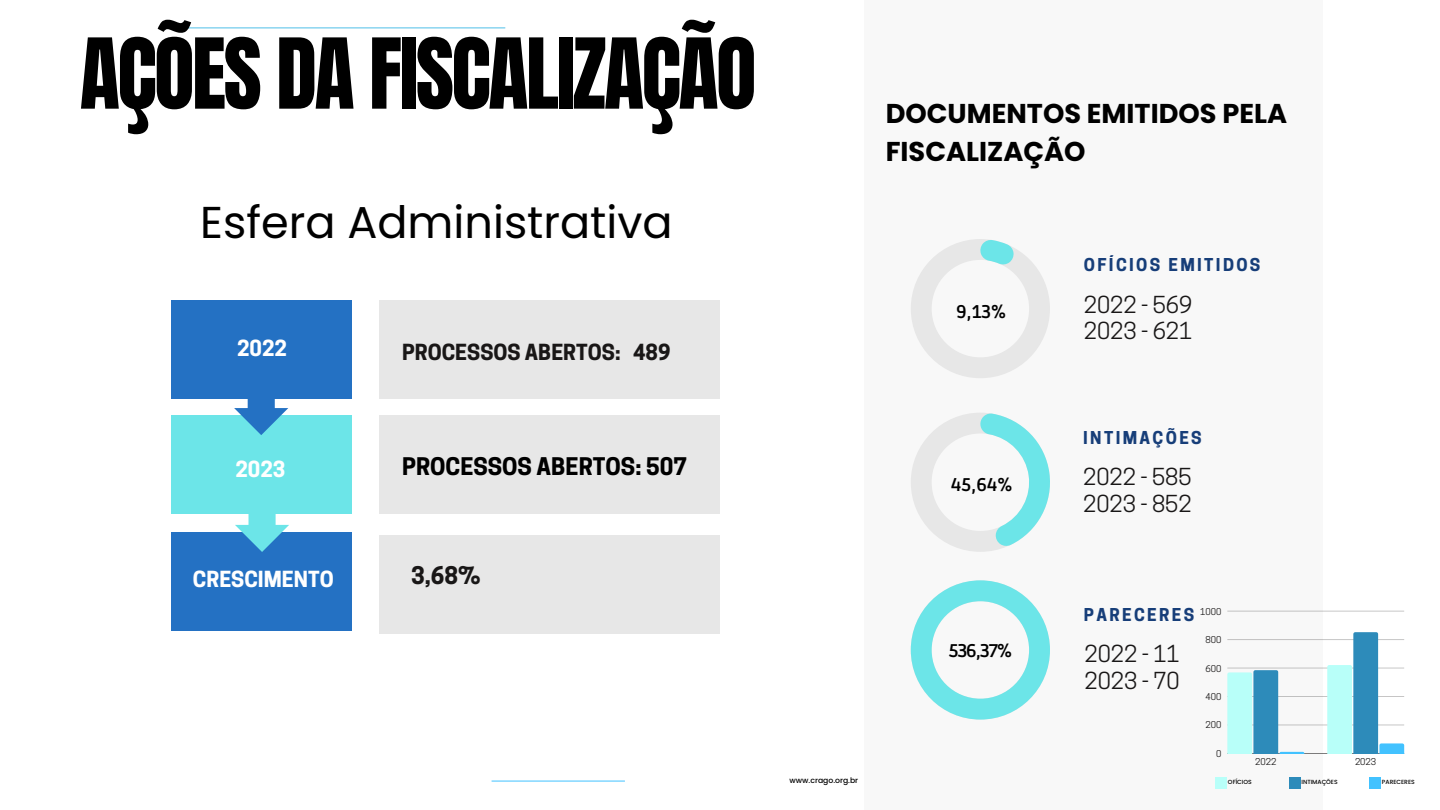
<style>
.page{position:relative;width:1440px;height:810px;background:#fff}
.page>*{position:absolute;margin:0;border:0;box-sizing:border-box;transform-origin:0 0}
.t1{font:83px "Anton";letter-spacing:-.03em;color:#000}
.t2{font:44.6px "Poppins";color:#000}
.t3{font:700 27.2px/38px "Poppins";color:#000}
.t4{font:700 22.8px "Cooper Hewitt";color:#000}
.t5{font:700 22.8px "Cooper Hewitt";color:#191717}
.t6{font:22px/26.2px "Cooper Hewitt";color:#191717}
.t7{font:700 20.8px "Cooper Hewitt";color:#191717}
.t8{font:700 20.8px "Cooper Hewitt";color:#fff}
.t9{font:700 18.4px "Ruda";letter-spacing:-.03em;color:#000}
.t10{font:700 16.7px "Cooper Hewitt";letter-spacing:.14em;color:#173e79}
.t11{font:8.9px "Cooper Hewitt";color:#191717}
.t12{font:500 7.7px "Poppins";color:#000}
.t13{font:500 6px "Poppins";color:#000}
</style>
<div class="page">
<div style="left:864px;top:0;width:459px;height:810px;background:#f8f8f8"></div>
<hr style="left:492px;top:781px;width:133px;height:1px;background:#42c2ff">
<hr style="left:187px;top:28px;width:318px;height:1px;background:#4fc0e8">
<svg style="left:184px;top:26px;width:4px;height:4px"></svg>
<div style="left:1370px;top:777px;width:11px;height:12px;background:#42c2ff"></div>
<div style="left:1289px;top:777px;width:11px;height:12px;background:#2d8bba"></div>
<div style="left:1215px;top:777px;width:11px;height:12px;background:#b8fff9"></div>
<hr style="left:1227px;top:725px;width:177px;height:1px;background:#191717">
<hr style="left:1227px;top:696px;width:177px;height:1px;background:#191717">
<hr style="left:1227px;top:668px;width:177px;height:1px;background:#191717">
<hr style="left:1227px;top:639px;width:177px;height:1px;background:#191717">
<hr style="left:1227px;top:611px;width:177px;height:1px;background:#191717">
<hr style="left:1227px;top:753px;width:177px;height:1px;background:#191717">
<svg style="left:1227px;top:670px;width:77px;height:83px"></svg>
<svg style="left:1327px;top:632px;width:77px;height:121px"></svg>
<svg style="left:911px;top:239px;width:139px;height:139px"></svg>
<svg style="left:911px;top:413px;width:139px;height:139px"></svg>
<svg style="left:911px;top:580px;width:139px;height:140px"></svg>
<div style="left:171px;top:301px;width:181px;height:98px;background:#2471c3"></div>
<div style="left:171px;top:416px;width:181px;height:98px;background:#6ce5e8"></div>
<svg style="left:234px;top:399px;width:54px;height:36px"></svg>
<div style="left:380px;top:301px;width:340px;height:98px;background:#e7e7e7"></div>
<div style="left:380px;top:416px;width:340px;height:98px;background:#e7e7e7"></div>
<div style="left:171px;top:532px;width:181px;height:99px;background:#2471c3"></div>
<svg style="left:235px;top:514px;width:54px;height:38px"></svg>
<div style="left:380px;top:536px;width:340px;height:98px;background:#e7e7e7"></div>
<p class="t1" style="left:80px;top:14px;width:678px">AÇÕES DA FISCALIZAÇÃO</p>
<p class="t2" style="left:200px;top:191px;width:474px">Esfera Administrativa</p>
<h4 class="t8" style="left:237px;top:340px;width:51px">2022</h4>
<p class="t8" style="left:235px;top:462px;width:51px">2023</p>
<h4 class="t7" style="left:402px;top:344px;width:270px">PROCESSOS ABERTOS: 489</h4>
<h4 class="t4" style="left:402px;top:458px;width:286px">PROCESSOS ABERTOS: 507</h4>
<h5 class="t8" style="left:193px;top:571px;width:142px">CRESCIMENTO</h5>
<p class="t5" style="left:411px;top:567px;width:71px">3,68%</p>
<h5 class="t3" style="left:886px;top:94px;width:403px">DOCUMENTOS EMITIDOS PELA<br>FISCALIZAÇÃO</h5>
<h5 class="t9" style="left:956px;top:301px;width:52px">9,13%</h5>
<h6 class="t9" style="left:951px;top:474px;width:63px">45,64%</h6>
<p class="t10" style="left:1084px;top:258px;width:178px">OFÍCIOS EMITIDOS</p>
<h5 class="t6" style="left:1084px;top:294px;width:110px">2022 - 569<br>2023 - 621</h5>
<h2 class="t10" style="left:1083px;top:431px;width:120px">INTIMAÇÕES</h2>
<h1 class="t6" style="left:1083px;top:467px;width:110px">2022 - 585<br>2023 - 852</h1>
<h6 class="t12" style="left:790px;top:775px;width:70px">www.crago.org.br</h6>
<h6 class="t9" style="left:949px;top:640px;width:65px">536,37%</h6>
<p class="t11" style="left:1200px;top:608px;width:23px">1000</p>
<h4 class="t10" style="left:1084px;top:608px;width:112px">PARECERES</h4>
<h4 class="t6" style="left:1085px;top:644px;width:97px">2022 - 11<br>2023 - 70</h4>
<p class="t11" style="left:1206px;top:636px;width:17px">800</p>
<p class="t11" style="left:1206px;top:665px;width:17px">600</p>
<p class="t11" style="left:1206px;top:693px;width:17px">400</p>
<p class="t11" style="left:1206px;top:722px;width:17px">200</p>
<p class="t11" style="left:1216px;top:750px;width:7px">0</p>
<p class="t11" style="left:1255px;top:758px;width:23px">2022</p>
<p class="t11" style="left:1355px;top:758px;width:23px">2023</p>
<p class="t13" style="left:1228px;top:779px;width:25px">OFÍCIOS</p>
<p class="t13" style="left:1301px;top:779px;width:38px">INTIMAÇÕES</p>
<h3 class="t13" style="left:1382px;top:778px;width:34px">PARECERES</h3>
</div>
